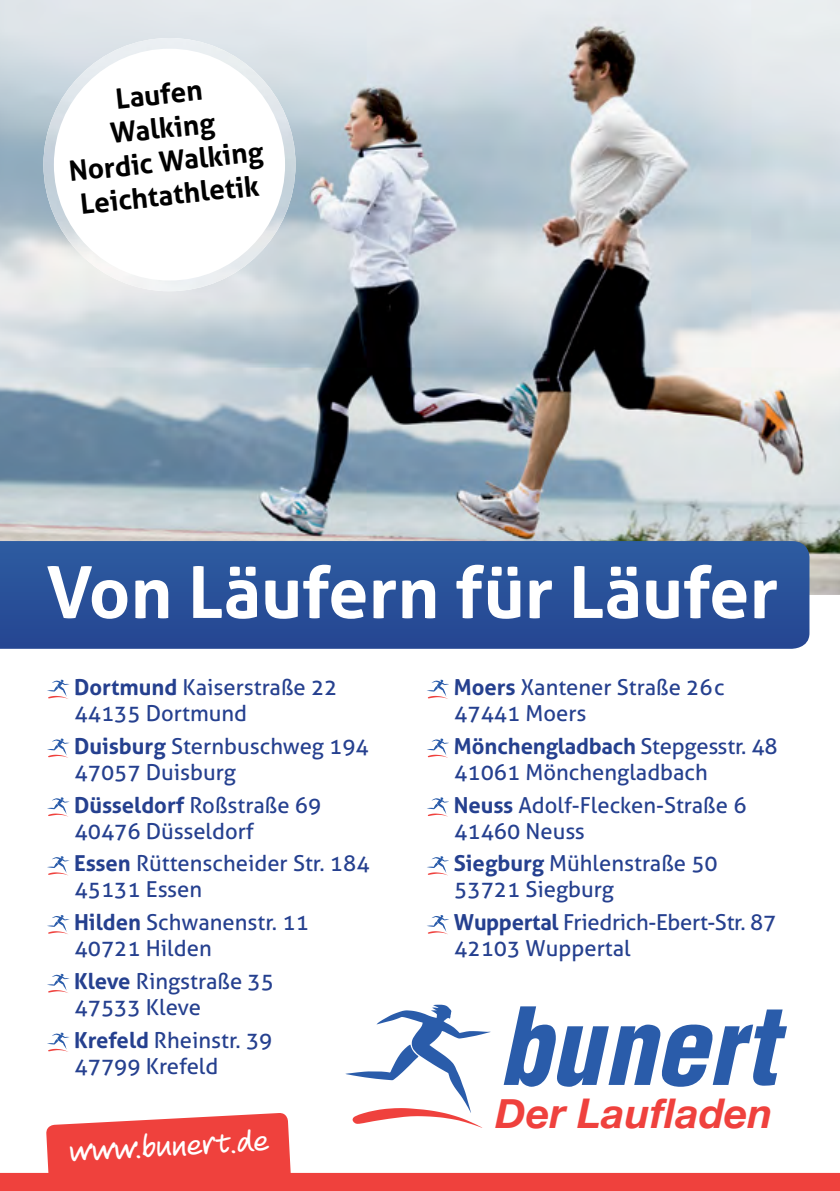
<style>
.page{position:relative;width:840px;height:1191px;background:#fff}
.page>*{position:absolute;margin:0;border:0;box-sizing:border-box;transform-origin:0 0}
.t1{font:700 71.6px "Aller";color:#fff}
.t2{font:italic 700 41px "Helvetica Neue";letter-spacing:.005em;color:#ef413d}
.t3{font:32px "Veneto Handwriting";color:#fff}
.t4{font:700 28px/33.6px "Aller";color:#000;text-align:center}
.t5{font:22px/26px "Aller";color:#25408f}
.s1{font-weight:700}
</style>
<div class="page">
<img style="left:0;top:0;width:839px;height:595px">
<img style="left:43px;top:38px;width:252px;height:253px">
<div style="left:54px;top:49px;width:231px;height:231px;background:#fff;border-radius:50%"></div>
<svg style="left:0;top:541px;width:809px;height:108px;background:#295199"></svg>
<svg style="left:345px;top:1004px;width:145px;height:108px"></svg>
<svg style="left:503px;top:1006px;width:283px;height:80px"></svg>
<svg style="left:47px;top:680px;width:22px;height:19px"></svg>
<svg style="left:47px;top:738px;width:22px;height:20px"></svg>
<svg style="left:47px;top:797px;width:22px;height:19px"></svg>
<svg style="left:47px;top:856px;width:22px;height:19px"></svg>
<svg style="left:47px;top:915px;width:22px;height:19px"></svg>
<svg style="left:47px;top:974px;width:22px;height:19px"></svg>
<svg style="left:47px;top:1032px;width:22px;height:20px"></svg>
<svg style="left:427px;top:680px;width:21px;height:19px"></svg>
<svg style="left:427px;top:738px;width:21px;height:20px"></svg>
<svg style="left:427px;top:797px;width:21px;height:19px"></svg>
<svg style="left:427px;top:856px;width:21px;height:19px"></svg>
<svg style="left:427px;top:915px;width:21px;height:19px"></svg>
<svg style="left:0;top:1112px;width:839px;height:79px"></svg>
<p class="t4" style="left:60px;top:88px;width:197px;rotate:-6deg">Laufen<br>Walking<br>Nordic Walking<br>Leichtathletik</p>
<h1 class="t1" style="left:46px;top:548px;width:732px">Von Läufern für Läufer</h1>
<p class="t5" style="left:74px;top:674px;width:265px"><span class="s1">Dortmund</span> Kaiserstraße 22<br>44135 Dortmund</p>
<p class="t5" style="left:74px;top:733px;width:296px"><span class="s1">Duisburg</span> Sternbuschweg 194<br>47057 Duisburg</p>
<p class="t5" style="left:74px;top:791px;width:248px"><span class="s1">Düsseldorf</span> Roßstraße 69<br>40476 Düsseldorf</p>
<p class="t5" style="left:74px;top:850px;width:297px"><span class="s1">Essen</span> Rüttenscheider Str. 184<br>45131 Essen</p>
<p class="t5" style="left:74px;top:909px;width:236px"><span class="s1">Hilden</span> Schwanenstr. 11<br>40721 Hilden</p>
<p class="t5" style="left:74px;top:968px;width:201px"><span class="s1">Kleve</span> Ringstraße 35<br>47533 Kleve</p>
<p class="t5" style="left:74px;top:1027px;width:200px"><span class="s1">Krefeld</span> Rheinstr. 39<br>47799 Krefeld</p>
<h3 class="t3" style="left:69px;top:1133px;width:199px;rotate:-3deg">www.bunert.de</h3>
<p class="t5" style="left:453px;top:674px;width:272px"><span class="s1">Moers</span> Xantener Straße 26c<br>47441 Moers</p>
<p class="t5" style="left:453px;top:733px;width:325px"><span class="s1">Mönchengladbach</span> Stepgesstr. 48<br>41061 Mönchengladbach</p>
<p class="t5" style="left:453px;top:791px;width:294px"><span class="s1">Neuss</span> Adolf-Flecken-Straße 6<br>41460 Neuss</p>
<p class="t5" style="left:453px;top:850px;width:265px"><span class="s1">Siegburg</span> Mühlenstraße 50<br>53721 Siegburg</p>
<p class="t5" style="left:453px;top:909px;width:324px"><span class="s1">Wuppertal</span> Friedrich-Ebert-Str. 87<br>42103 Wuppertal</p>
<h2 class="t2" style="left:495px;top:1081px;width:279px">Der Laufladen</h2>
</div>
